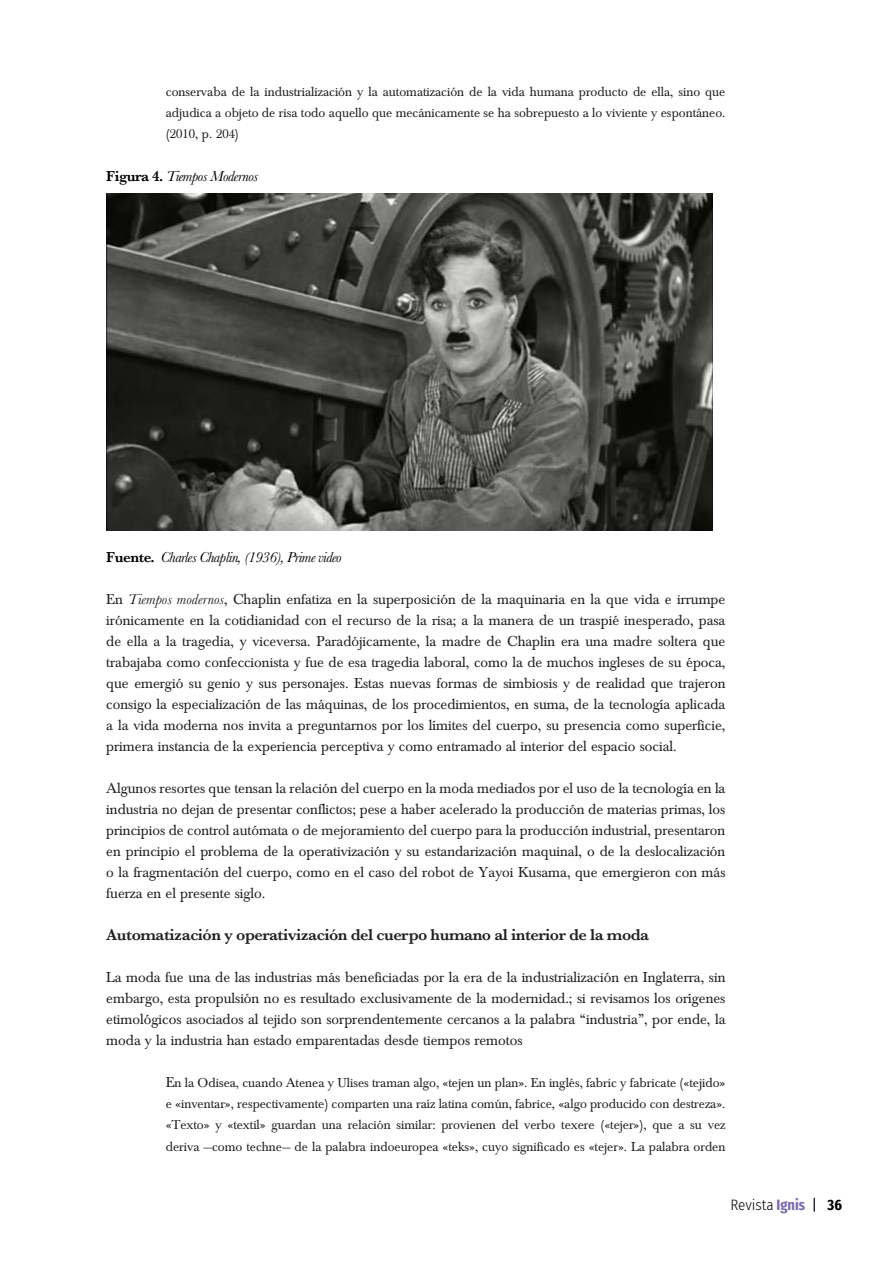
<style>
.page{position:relative;width:893px;height:1263px;background:#fff}
.page>*{position:absolute;margin:0;border:0;box-sizing:border-box;transform-origin:0 0}
.t1{font:600 16.5px "Baskerville";letter-spacing:-.03em;color:#222}
.t2{font:15px/21px "Baskerville";color:#222;text-align:justify}
.t3{font:italic 15px "Baskerville";letter-spacing:-.03em;color:#000}
.t4{font:300 15px "Fira Sans Condensed";color:#000}
.t5{font:13.5px/21px "Baskerville";color:#222;text-align:justify}
.s1{font-weight:600;font-style:normal}
.s2{font-style:italic}
.s3{font-size:15px}
.s4{font-weight:700;color:#7c6bae}
.s5{font-weight:400}
.s6{font-weight:700}
</style>
<div class="page">
<img style="left:107px;top:193px;width:606px;height:338px">
<p class="t5" style="left:166px;top:81px;width:561px">conservaba de la industrialización y la automatización de la vida humana producto de ella, sino que adjudica a objeto de risa todo aquello que mecánicamente se ha sobrepuesto a lo viviente y espontáneo. (2010, p. 204)</p>
<p class="t3" style="left:106px;top:167px;width:153px"><span class="s1">Figura 4.</span> Tiempos Modernos</p>
<p class="t3" style="left:106px;top:548px;width:237px"><span class="s1">Fuente.</span> Charles Chaplin, (1936), Prime video</p>
<p class="t2" style="left:106px;top:589px;width:621px">En <span class="s2">Tiempos modernos</span>, Chaplin enfatiza en la superposición de la maquinaria en la que vida e irrumpe irónicamente en la cotidianidad con el recurso de la risa; a la manera de un traspié inesperado, pasa de ella a la tragedia, y viceversa. Paradójicamente, la madre de Chaplin era una madre soltera que trabajaba como confeccionista y fue de esa tragedia laboral, como la de muchos ingleses de su época, que emergió su genio y sus personajes. Estas nuevas formas de simbiosis y de realidad que trajeron consigo la especialización de las máquinas, de los procedimientos, en suma, de la tecnología aplicada a la vida moderna nos invita a preguntarnos por los límites del cuerpo, su presencia como superficie, primera instancia de la experiencia perceptiva y como entramado al interior del espacio social.</p>
<p class="t2" style="left:106px;top:778px;width:621px">Algunos resortes que tensan la relación del cuerpo en la moda mediados por el uso de la tecnología en la industria no dejan de presentar conflictos; pese a haber acelerado la producción de materias primas, los principios de control autómata o de mejoramiento del cuerpo para la producción industrial, presentaron en principio el problema de la operativización y su estandarización maquinal, o de la deslocalización o la fragmentación del cuerpo, como en el caso del robot de Yayoi Kusama, que emergieron con más fuerza en el presente siglo.</p>
<p class="t1" style="left:106px;top:923px;width:544px">Automatización y operativización del cuerpo humano al interior de la moda</p>
<p class="t2" style="left:106px;top:967px;width:621px">La moda fue una de las industrias más beneficiadas por la era de la industrialización en Inglaterra, sin embargo, esta propulsión no es resultado exclusivamente de la modernidad.; si revisamos los orígenes etimológicos asociados al tejido son sorprendentemente cercanos a la palabra “industria”, por ende, la moda y la industria han estado emparentadas desde tiempos remotos</p>
<p class="t5" style="left:166px;top:1073px;width:561px"><span class="s3">E</span>n la Odisea, cuando Atenea y Ulises traman algo, «tejen un plan». En inglés, fabric y fabricate («tejido» e «inventar», respectivamente) comparten una raíz latina común, fabrice, «algo producido con destreza». «Texto» y «textil» guardan una relación similar: provienen del verbo texere («tejer»), que a su vez deriva —como techne— de la palabra indoeuropea «teks», cuyo significado es «tejer». La palabra orden</p>
<p class="t4" style="left:730px;top:1194px;width:113px">Revista <span class="s4">Ignis</span> <span class="s5">|</span> <span class="s6">36</span></p>
</div>
